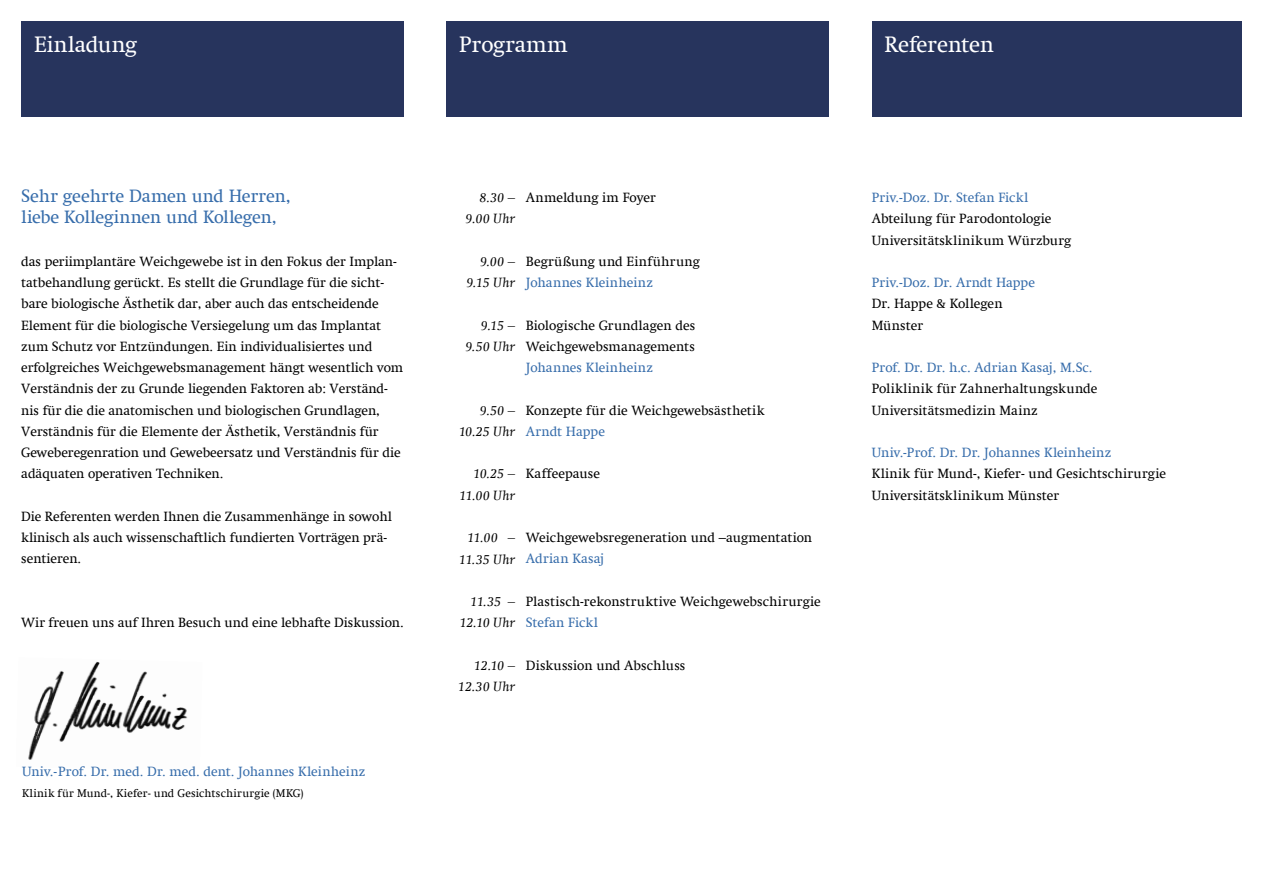
<style>
.page{position:relative;width:1263px;height:893px;background:#fff}
.page>*{position:absolute;margin:0;border:0;box-sizing:border-box;transform-origin:0 0}
.t1{font:22.5px "Swift Com";letter-spacing:-.005em;color:#fff}
.t2{font:18px/21.3px "Swift Com";letter-spacing:-.005em;color:#376dab}
.t3{font:13.5px/21.3px "Swift Com";letter-spacing:-.005em;color:#000}
.t4{font:13.5px "Swift Com";letter-spacing:.01em;color:#376dab}
.t5{font:italic 13.5px/21.3px "Swift Com";letter-spacing:-.02em;color:#000;text-align:right}
.t6{font:13.5px "Swift Com";letter-spacing:.015em;color:#000}
.t7{font:11.25px "Swift Com";letter-spacing:.02em;color:#000}
</style>
<div class="page">
<img style="left:28px;top:661px;width:160px;height:99px">
<div style="left:21px;top:21px;width:383px;height:96px;background:#27345d"></div>
<div style="left:446px;top:21px;width:383px;height:96px;background:#27345d"></div>
<div style="left:872px;top:21px;width:370px;height:96px;background:#27345d"></div>
<h1 class="t1" style="left:34px;top:31px;width:105px">Einladung</h1>
<h2 class="t2" style="left:21px;top:185px;width:271px">Sehr geehrte Damen und Herren, liebe Kolleginnen und Kollegen,</h2>
<p class="t3" style="left:21px;top:251px;width:384px">das periimplantäre Weichgewebe ist in den Fokus der Implan&shy;tatbehandlung gerückt. Es stellt die Grundlage für die sicht&shy;bare biologische Ästhetik dar, aber auch das entscheidende Element für die biologische Versiegelung um das Implantat zum Schutz vor Entzündungen. Ein individualisiertes und erfolgreiches Weichgewebsmanagement hängt wesentlich vom Verständnis der zu Grunde liegenden Faktoren ab: Verständ&shy;nis für die die anatomischen und biologischen Grundlagen, Verständnis für die Elemente der Ästhetik, Verständnis für Geweberegenration und Gewebeersatz und Verständnis für die adäquaten operativen Techniken.</p>
<p class="t3" style="left:21px;top:506px;width:372px">Die Referenten werden Ihnen die Zusammenhänge in sowohl klinisch als auch wissenschaftlich fundierten Vorträgen prä&shy;sentieren.</p>
<p class="t3" style="left:21px;top:612px;width:384px">Wir freuen uns auf Ihren Besuch und eine lebhafte Diskussion.</p>
<p class="t4" style="left:22px;top:764px;width:345px">Univ.-Prof. Dr. med. Dr. med. dent. Johannes Kleinheinz</p>
<p class="t7" style="left:22px;top:787px;width:283px">Klinik für Mund-, Kiefer- und Gesichtschirurgie (MKG)</p>
<h1 class="t1" style="left:459px;top:31px;width:110px">Programm</h1>
<h1 class="t1" style="left:884px;top:31px;width:111px">Referenten</h1>
<p class="t5" style="left:465px;top:187px;width:51px">8.30 –<br>9.00 Uhr</p>
<p class="t5" style="left:466px;top:251px;width:50px">9.00 –<br>9.15 Uhr</p>
<p class="t5" style="left:465px;top:314px;width:51px">9.15 –<br>9.50 Uhr</p>
<p class="t5" style="left:459px;top:399px;width:58px">9.50 –<br>10.25 Uhr</p>
<p class="t5" style="left:459px;top:463px;width:57px">10.25 –<br>11.00 Uhr</p>
<p class="t5" style="left:459px;top:527px;width:58px">11.00 –<br>11.35 Uhr</p>
<p class="t5" style="left:459px;top:591px;width:57px">11.35 –<br>12.10 Uhr</p>
<p class="t5" style="left:458px;top:655px;width:59px">12.10 –<br>12.30 Uhr</p>
<p class="t3" style="left:526px;top:187px;width:132px">Anmeldung im Foyer</p>
<p class="t6" style="left:526px;top:253px;width:175px">Begrüßung und Einführung</p>
<p class="t4" style="left:526px;top:275px;width:129px">Johannes Kleinheinz</p>
<p class="t3" style="left:526px;top:314px;width:171px">Biologische Grundlagen des<br>Weichgewebsmanagements</p>
<p class="t4" style="left:526px;top:360px;width:129px">Johannes Kleinheinz</p>
<p class="t3" style="left:526px;top:399px;width:240px">Konzepte für die Weichgewebsästhetik</p>
<p class="t4" style="left:526px;top:423px;width:81px">Arndt Happe</p>
<p class="t3" style="left:526px;top:463px;width:76px">Kaffeepause</p>
<p class="t3" style="left:526px;top:527px;width:288px">Weichgewebsregeneration und –augmentation</p>
<p class="t4" style="left:526px;top:551px;width:80px">Adrian Kasaj</p>
<p class="t3" style="left:526px;top:591px;width:296px">Plastisch-rekonstruktive Weichgewebschirurgie</p>
<p class="t4" style="left:526px;top:615px;width:74px">Stefan Fickl</p>
<p class="t3" style="left:526px;top:655px;width:161px">Diskussion und Abschluss</p>
<p class="t4" style="left:872px;top:190px;width:158px">Priv.-Doz. Dr. Stefan Fickl</p>
<p class="t3" style="left:872px;top:208px;width:201px">Abteilung für Parodontologie<br>Universitätsklinikum Würzburg</p>
<p class="t4" style="left:872px;top:275px;width:165px">Priv.-Doz. Dr. Arndt Happe</p>
<p class="t3" style="left:872px;top:293px;width:132px">Dr. Happe &amp; Kollegen<br>Münster</p>
<p class="t4" style="left:872px;top:360px;width:222px">Prof. Dr. Dr. h.c. Adrian Kasaj, M.Sc.</p>
<p class="t3" style="left:872px;top:378px;width:227px">Poliklinik für Zahnerhaltungskunde<br>Universitätsmedizin Mainz</p>
<p class="t4" style="left:872px;top:445px;width:241px">Univ.-Prof. Dr. Dr. Johannes Kleinheinz</p>
<p class="t3" style="left:872px;top:463px;width:296px">Klinik für Mund-, Kiefer- und Gesichtschirurgie<br>Universitätsklinikum Münster</p>
</div>
